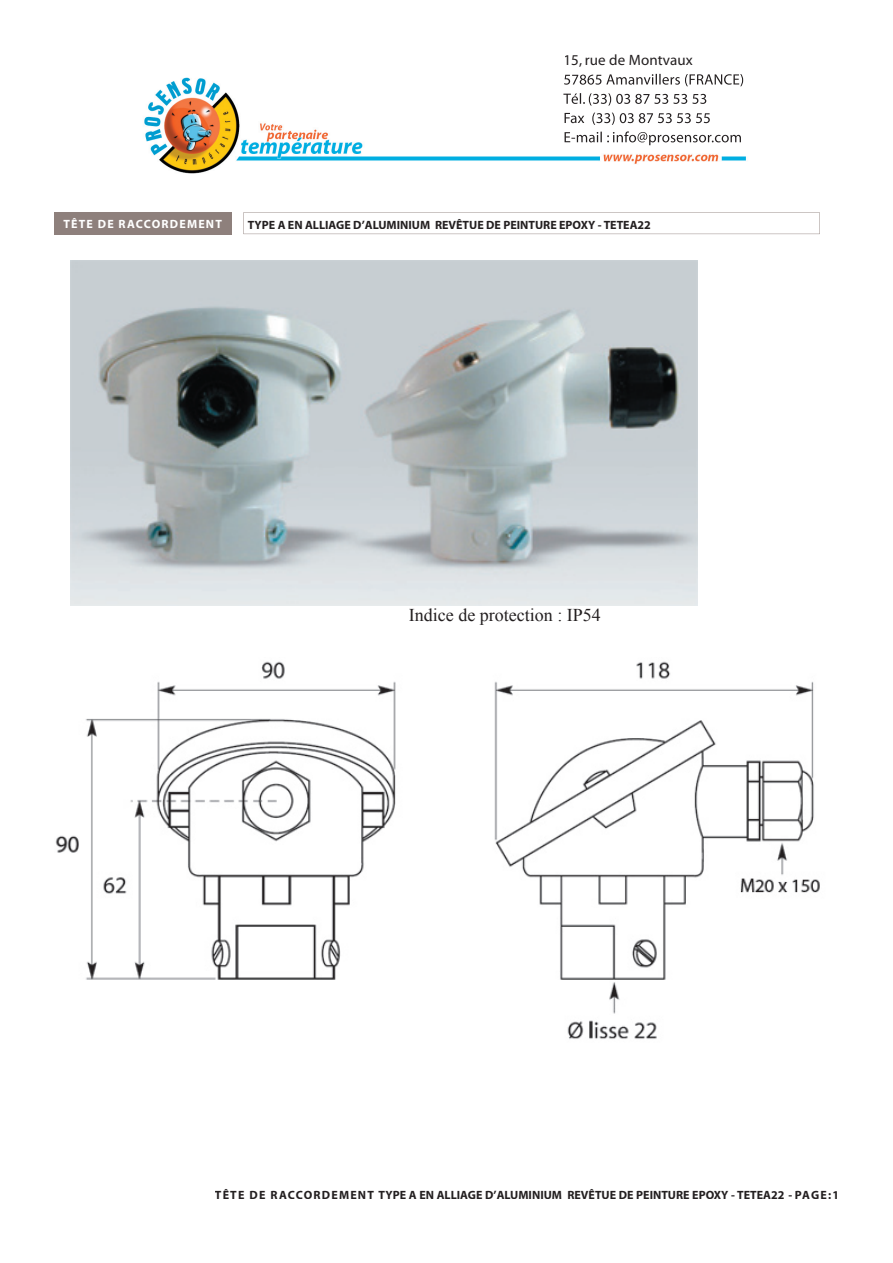
<style>
.page{position:relative;width:893px;height:1263px;background:#fff}
.page>*{position:absolute;margin:0;border:0;box-sizing:border-box;transform-origin:0 0}
.t1{font:18px "Times New Roman";color:#231f20}
.t2{font:15px "Myriad";letter-spacing:.01em;color:#231f20}
.t3{font:700 12px "Myriad";color:#231f20}
.t4{font:700 12px "Myriad";letter-spacing:.1em;color:#fff}
</style>
<div class="page">
<img style="left:144px;top:73px;width:602px;height:101px">
<img style="left:564px;top:74px;width:179px;height:12px">
<img style="left:563px;top:93px;width:143px;height:13px">
<img style="left:565px;top:113px;width:145px;height:12px">
<img style="left:565px;top:131px;width:176px;height:14px">
<div style="left:54px;top:213px;width:177px;height:22px;background:#8e807c"></div>
<svg style="left:243px;top:212px;width:577px;height:22px"></svg>
<img style="left:70px;top:261px;width:627px;height:345px">
<img style="left:55px;top:661px;width:765px;height:378px">
<p class="t2" style="left:563px;top:53px;width:131px">15, rue de Montvaux</p>
<p class="t4" style="left:63px;top:218px;width:160px">TÊTE DE RACCORDEMENT</p>
<p class="t3" style="left:248px;top:219px;width:405px">TYPE A EN ALLIAGE D’ALUMINIUM REVÊTUE DE PEINTURE EPOXY - TETEA22</p>
<h1 class="t1" style="left:409px;top:602px;width:193px">Indice de protection : IP54</h1>
<p class="t3" style="left:215px;top:1188px;width:626px">TÊTE DE RACCORDEMENT TYPE A EN ALLIAGE D’ALUMINIUM REVÊTUE DE PEINTURE EPOXY - TETEA22 - PAGE:1</p>
</div>
